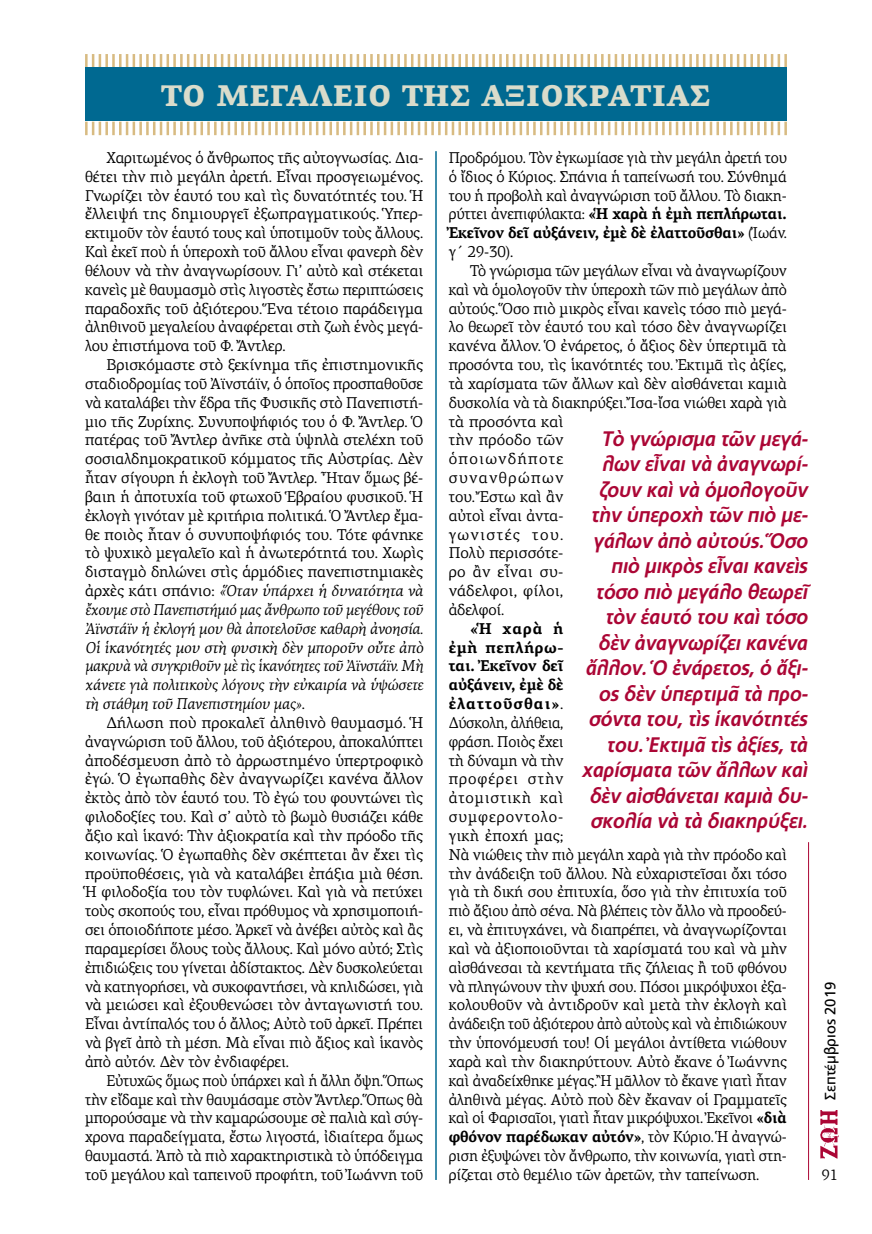
<style>
.page{position:relative;width:872px;height:1234px;background:#fff}
.page>*{position:absolute;margin:0;border:0;box-sizing:border-box;transform-origin:0 0}
.t1{font:900 30px "PF Agora Serif Pro";color:#dadccb}
.t2{font:italic 700 21px/25.5px "PF Catalog Poly";letter-spacing:-.01em;color:#ab0635;text-align:right;scale:.94 1}
.t3{font:15.75px/18.8px "PF Agora Serif Pro";letter-spacing:-.01em;color:#000;text-align:justify}
.t4{font:15.75px/18.8px "PF Agora Serif Pro";letter-spacing:-.01em;color:#000;text-align:justify;scale:.94 1}
.t5{font:15.75px/18.8px "PF Agora Serif Pro";letter-spacing:-.01em;color:#000;text-align:justify;scale:.96 1}
.t6{font:15px "PF Catalog Poly";color:#000}
.t7{font:15px "PF Agora Serif Pro";color:#000}
.s1{font-style:italic}
.s2{font-weight:700}
</style>
<div class="page">
<hr style="left:808px;top:842px;width:1px;height:337px;background:#ab0635">
<img style="left:820px;top:1110px;width:19px;height:48px">
<svg style="left:85px;top:122px;width:702px;height:13px"></svg>
<svg style="left:85px;top:54px;width:702px;height:13px"></svg>
<div style="left:85px;top:68px;width:702px;height:53px;background:#006991"></div>
<hr style="left:435px;top:151px;width:2px;height:1028px;background:#006991">
<h1 class="t1" style="left:161px;top:76px;width:551px">ΤΟ ΜΕΓΑΛΕΙΟ ΤΗΣ ΑΞΙΟΚΡΑΤΙΑΣ</h1>
<p class="t5" style="left:85px;top:148px;width:354px;text-indent:21px">Χαριτωμένος ὁ ἄνθρωπος τῆς αὐτογνωσίας. Δια&shy;θέτει τὴν πιὸ μεγάλη ἀρετή. Εἶναι προσγειωμένος.<br>Γνωρίζει τὸν ἑαυτό του καὶ τὶς δυνατότητές του. Ἡ ἔλλειψή της δημιουργεῖ ἐξωπραγματικούς. Ὑπερ&shy;εκτιμοῦν τὸν ἑαυτό τους καὶ ὑποτιμοῦν τοὺς ἄλλους.<br>Καὶ ἐκεῖ ποὺ ἡ ὑπεροχὴ τοῦ ἄλλου εἶναι φανερὴ δὲν θέλουν νὰ τὴν ἀναγνωρίσουν. Γι’ αὐτὸ καὶ στέκεται κανεὶς μὲ θαυμασμὸ στὶς λιγοστὲς ἔστω περιπτώσεις παραδοχῆς τοῦ ἀξιότερου. Ἕνα τέτοιο παράδειγμα ἀληθινοῦ μεγαλείου ἀναφέρεται στὴ ζωὴ ἑνὸς μεγά&shy;λου ἐπιστήμονα τοῦ Φ. Ἄντλερ.</p>
<p class="t3" style="left:85px;top:355px;width:340px;text-indent:21px">Βρισκόμαστε στὸ ξεκίνημα τῆς ἐπιστημονικῆς σταδιοδρομίας τοῦ Ἀϊνστάϊν, ὁ ὁποῖος προσπαθοῦσε νὰ καταλάβει τὴν ἕδρα τῆς Φυσικῆς στὸ Πανεπιστή&shy;μιο τῆς Ζυρίχης. Συνυποψήφιός του ὁ Φ. Ἄντλερ. Ὁ πατέρας τοῦ Ἄντλερ ἀνῆκε στὰ ὑψηλὰ στελέχη τοῦ σοσιαλδημοκρατικοῦ κόμματος τῆς Αὐστρίας. Δὲν ἦταν σίγουρη ἡ ἐκλογὴ τοῦ Ἄντλερ. Ἦταν ὅμως βέ&shy;βαιη ἡ ἀποτυχία τοῦ φτωχοῦ Ἑβραίου φυσικοῦ. Ἡ ἐκλογὴ γινόταν μὲ κριτήρια πολιτικά. Ὁ Ἄντλερ ἔμα&shy;θε ποιὸς ἦταν ὁ συνυποψήφιός του. Τότε φάνηκε τὸ ψυχικὸ μεγαλεῖο καὶ ἡ ἀνωτερότητά του. Χωρὶς δισταγμὸ δηλώνει στὶς ἁρμόδιες πανεπιστημιακὲς ἀρχὲς κάτι σπάνιο: <span class="s1">«Ὅταν ὑπάρχει ἡ δυνατότητα νὰ ἔχουμε στὸ Πανεπιστήμιό μας ἄνθρωπο τοῦ μεγέθους τοῦ Ἀϊνστάϊν ἡ ἐκλογή μου θὰ ἀποτελοῦσε καθαρὴ ἀνοησία.<br>Οἱ ἱκανότητές μου στὴ φυσικὴ δὲν μποροῦν οὔτε ἀπὸ μακρυὰ νὰ συγκριθοῦν μὲ τὶς ἱκανότητες τοῦ Ἀϊνστάϊν. Μὴ χάνετε γιὰ πολιτικοὺς λόγους τὴν εὐκαιρία νὰ ὑψώσετε τὴ στάθμη τοῦ Πανεπιστημίου μας»</span>.</p>
<p class="t3" style="left:85px;top:713px;width:340px;text-indent:21px">Δήλωση ποὺ προκαλεῖ ἀληθινὸ θαυμασμό. Ἡ ἀναγνώριση τοῦ ἄλλου, τοῦ ἀξιότερου, ἀποκαλύπτει ἀποδέσμευση ἀπὸ τὸ ἀρρωστημένο ὑπερτροφικὸ ἐγώ. Ὁ ἐγωπαθὴς δὲν ἀναγνωρίζει κανένα ἄλλον ἐκτὸς ἀπὸ τὸν ἑαυτό του. Τὸ ἐγώ του φουντώνει τὶς φιλοδοξίες του. Καὶ σ’ αὐτὸ τὸ βωμὸ θυσιάζει κάθε ἄξιο καὶ ἱκανό: Τὴν ἀξιοκρατία καὶ τὴν πρόοδο τῆς κοινωνίας. Ὁ ἐγωπαθὴς δὲν σκέπτεται ἂν ἔχει τὶς προϋποθέσεις, γιὰ νὰ καταλάβει ἐπάξια μιὰ θέση.<br>Ἡ φιλοδοξία του τὸν τυφλώνει. Καὶ γιὰ νὰ πετύχει τοὺς σκοπούς του, εἶναι πρόθυμος νὰ χρησιμοποιή&shy;σει ὁποιοδήποτε μέσο. Ἀρκεῖ νὰ ἀνέβει αὐτὸς καὶ ἂς παραμερίσει ὅλους τοὺς ἄλλους. Καὶ μόνο αὐτό; Στὶς ἐπιδιώξεις του γίνεται ἀδίστακτος. Δὲν δυσκολεύεται νὰ κατηγορήσει, νὰ συκοφαντήσει, νὰ κηλιδώσει, γιὰ νὰ μειώσει καὶ ἐξουθενώσει τὸν ἀνταγωνιστή του.<br>Εἶναι ἀντίπαλός του ὁ ἄλλος; Αὐτὸ τοῦ ἀρκεῖ. Πρέπει νὰ βγεῖ ἀπὸ τὴ μέση. Μὰ εἶναι πιὸ ἄξιος καὶ ἱκανὸς ἀπὸ αὐτόν. Δὲν τὸν ἐνδιαφέρει.</p>
<p class="t4" style="left:85px;top:1070px;width:361px;text-indent:21px">Εὐτυχῶς ὅμως ποὺ ὑπάρχει καὶ ἡ ἄλλη ὄψη. Ὅπως τὴν εἴδαμε καὶ τὴν θαυμάσαμε στὸν Ἄντλερ. Ὅπως θὰ μπορούσαμε νὰ τὴν καμαρώσουμε σὲ παλιὰ καὶ σύγ&shy;χρονα παραδείγματα, ἔστω λιγοστά, ἰδιαίτερα ὅμως θαυμαστά. Ἀπὸ τὰ πιὸ χαρακτηριστικὰ τὸ ὑπόδειγμα τοῦ μεγάλου καὶ ταπεινοῦ προφήτη, τοῦ Ἰωάννη τοῦ</p>
<p class="t4" style="left:449px;top:148px;width:361px">Προδρόμου. Τὸν ἐγκωμίασε γιὰ τὴν μεγάλη ἀρετή του ὁ ἴδιος ὁ Κύριος. Σπάνια ἡ ταπείνωσή του. Σύνθημά του ἡ προβολὴ καὶ ἀναγνώριση τοῦ ἄλλου. Τὸ διακη&shy;ρύττει ἀνεπιφύλακτα: <span class="s2">«Ἡ χαρὰ ἡ ἐμὴ πεπλήρωται.<br>Ἐκεῖνον δεῖ αὐξάνειν, ἐμὲ δὲ ἐλαττοῦσθαι»</span> (Ἰωάν. γ΄ 29-30).</p>
<p class="t4" style="left:449px;top:261px;width:361px;text-align:left;text-indent:21px">Τὸ γνώρισμα τῶν μεγάλων εἶναι νὰ ἀναγνωρίζουν καὶ νὰ ὁμολογοῦν τὴν ὑπεροχὴ τῶν πιὸ μεγάλων ἀπὸ αὐτούς. Ὅσο πιὸ μικρὸς εἶναι κανεὶς τόσο πιὸ μεγά&shy;λο θεωρεῖ τὸν ἑαυτό του καὶ τόσο δὲν ἀναγνωρίζει κανένα ἄλλον. Ὁ ἐνάρετος, ὁ ἄξιος δὲν ὑπερτιμᾶ τὰ προσόντα του, τὶς ἱκανότητές του. Ἐκτιμᾶ τὶς ἀξίες, τὰ χαρίσματα τῶν ἄλλων καὶ δὲν αἰσθάνεται καμιὰ δυσκολία νὰ τὰ διακηρύξει. Ἴσα-ἴσα νιώθει χαρὰ γιὰ τὰ προσόντα καὶ<br>τὴν πρόοδο τῶν<br>ὁποιωνδήποτε<br>συνανθρώπων<br>του. Ἔστω καὶ ἂν<br>αὐτοὶ εἶναι ἀντα-<br>γωνιστές του.<br>Πολὺ περισσότε-<br>ρο ἂν εἶναι συ-<br>νάδελφοι, φίλοι,<br>ἀδελφοί.</p>
<p class="t3" style="left:449px;top:619px;width:340px;text-align:left;text-indent:21px"><span class="s2">«Ἡ χαρὰ ἡ<br>ἐμὴ πεπλήρω-<br>ται. Ἐκεῖνον δεῖ<br>αὐξάνειν, ἐμὲ δὲ<br>ἐλαττοῦσθαι»</span>.<br>Δύσκολη, ἀλήθεια,<br>φράση. Ποιὸς ἔχει<br>τὴ δύναμη νὰ τὴν<br>προφέρει στὴν<br>ἀτομιστικὴ καὶ<br>συμφεροντολο-<br>γικὴ ἐποχή μας;<br>Νὰ νιώθεις τὴν πιὸ μεγάλη χαρὰ γιὰ τὴν πρόοδο καὶ τὴν ἀνάδειξη τοῦ ἄλλου. Νὰ εὐχαριστεῖσαι ὄχι τόσο γιὰ τὴ δική σου ἐπιτυχία, ὅσο γιὰ τὴν ἐπιτυχία τοῦ πιὸ ἄξιου ἀπὸ σένα. Νὰ βλέπεις τὸν ἄλλο νὰ προοδεύ&shy;ει, νὰ ἐπιτυγχάνει, νὰ διαπρέπει, νὰ ἀναγνωρίζονται καὶ νὰ ἀξιοποιοῦνται τὰ χαρίσματά του καὶ νὰ μὴν αἰσθάνεσαι τὰ κεντήματα τῆς ζήλειας ἢ τοῦ φθόνου νὰ πληγώνουν τὴν ψυχή σου. Πόσοι μικρόψυχοι ἐξα&shy;κολουθοῦν νὰ ἀντιδροῦν καὶ μετὰ τὴν ἐκλογὴ καὶ ἀνάδειξη τοῦ ἀξιότερου ἀπὸ αὐτοὺς καὶ νὰ ἐπιδιώκουν τὴν ὑπονόμευσή του! Οἱ μεγάλοι ἀντίθετα νιώθουν χαρὰ καὶ τὴν διακηρύττουν. Αὐτὸ ἔκανε ὁ Ἰωάννης καὶ ἀναδείχθηκε μέγας. Ἢ μᾶλλον τὸ ἔκανε γιατὶ ἦταν ἀληθινὰ μέγας. Αὐτὸ ποὺ δὲν ἔκαναν οἱ Γραμματεῖς καὶ οἱ Φαρισαῖοι, γιατὶ ἦταν μικρόψυχοι. Ἐκεῖνοι <span class="s2">«διὰ φθόνον παρέδωκαν αὐτόν»</span>, τὸν Κύριο. Ἡ ἀναγνώ&shy;ριση ἐξυψώνει τὸν ἄνθρωπο, τὴν κοινωνία, γιατὶ στη&shy;ρίζεται στὸ θεμέλιο τῶν ἀρετῶν, τὴν ταπείνωση.</p>
<p class="t2" style="left:582px;top:425px;width:242px">Τὸ γνώρισμα τῶν μεγά&shy;λων εἶναι νὰ ἀναγνωρί&shy;ζουν καὶ νὰ ὁμολογοῦν τὴν ὑπεροχὴ τῶν πιὸ με&shy;γάλων ἀπὸ αὐτούς. Ὅσο πιὸ μικρὸς εἶναι κανεὶς τόσο πιὸ μεγάλο θεωρεῖ τὸν ἑαυτό του καὶ τόσο δὲν ἀναγνωρίζει κανένα ἄλλον. Ὁ ἐνάρετος, ὁ ἄξι&shy;ος δὲν ὑπερτιμᾶ τὰ προ&shy;σόντα του, τὶς ἱκανότητές του. Ἐκτιμᾶ τὶς ἀξίες, τὰ χαρίσματα τῶν ἄλλων καὶ δὲν αἰσθάνεται καμιὰ δυ&shy;σκολία νὰ τὰ διακηρύξει.</p>
<p class="t6" style="left:821px;top:1099px;width:120px;rotate:-90deg">Σεπτέμβριος 2019</p>
<p class="t7" style="left:821px;top:1165px;width:18px">91</p>
</div>
